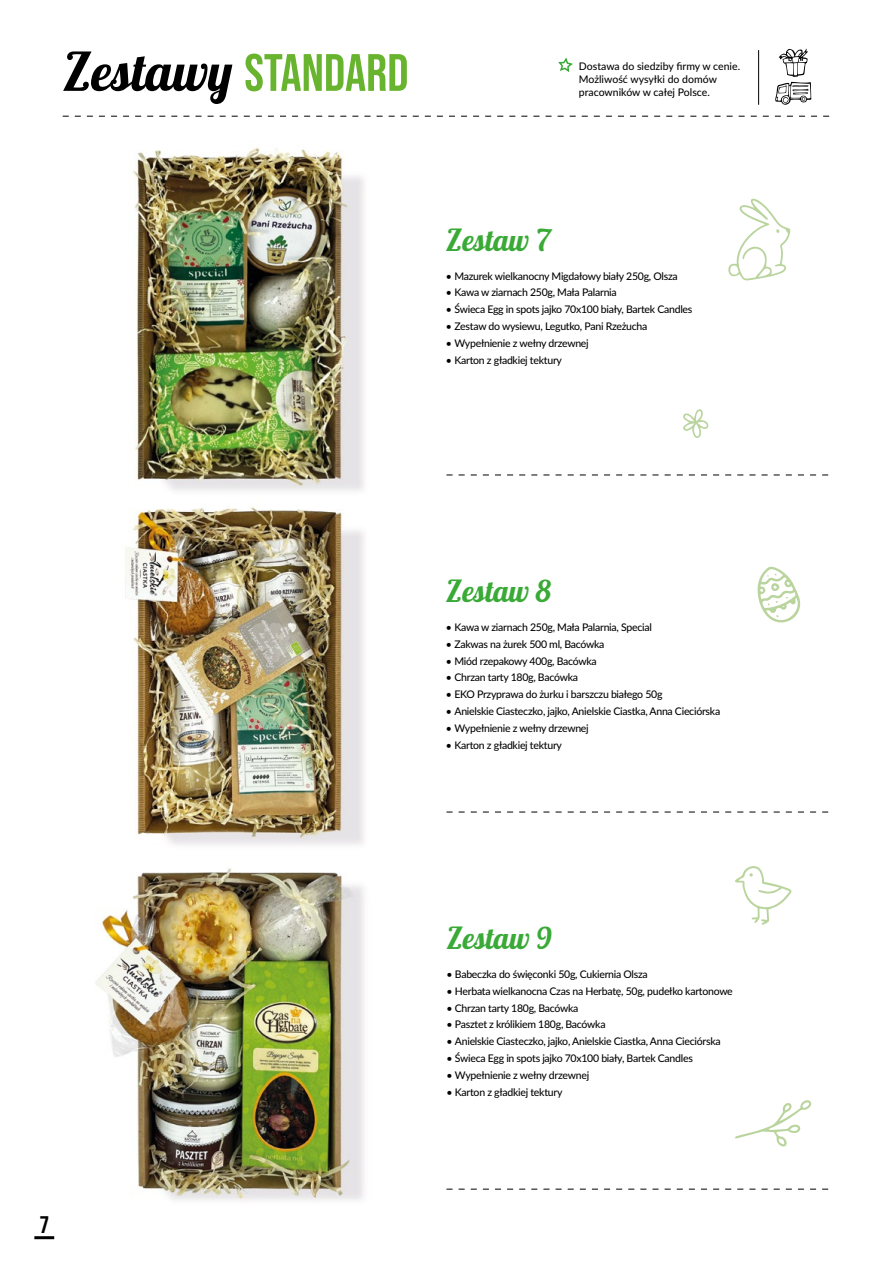
<style>
.page{position:relative;width:893px;height:1263px;background:#fff}
.page>*{position:absolute;margin:0;border:0;box-sizing:border-box;transform-origin:0 0}
.t1{font:700 52.5px "Bebas Neue Pro";color:#69b42e}
.t2{font:italic 700 30px "Lobster Two";color:#3aaa37}
.t3{font:700 24px "Bebas Neue Pro";color:#000}
.t4{font:500 10.5px "Lato";letter-spacing:-.025em;color:#000}
.t5{font:500 10.5px/12.6px "Lato";color:#000}
.s1{font-family:"Lobster Two";font-style:italic;color:#000}
</style>
<div class="page">
<svg style="left:63px;top:116px;width:766px;height:1px"></svg>
<svg style="left:558px;top:57px;width:15px;height:15px"></svg>
<svg style="left:775px;top:49px;width:37px;height:56px"></svg>
<hr style="left:758px;top:50px;width:1px;height:55px;background:#000">
<img style="left:132px;top:147px;width:232px;height:344px">
<img style="left:125px;top:506px;width:239px;height:339px">
<img style="left:95px;top:868px;width:269px;height:333px">
<svg style="left:735px;top:1100px;width:77px;height:47px"></svg>
<svg style="left:735px;top:866px;width:57px;height:59px"></svg>
<svg style="left:757px;top:566px;width:44px;height:57px"></svg>
<svg style="left:728px;top:199px;width:63px;height:82px"></svg>
<svg style="left:683px;top:409px;width:26px;height:29px"></svg>
<svg style="left:446px;top:1189px;width:382px;height:1px"></svg>
<svg style="left:446px;top:812px;width:382px;height:1px"></svg>
<svg style="left:446px;top:475px;width:382px;height:1px"></svg>
<hr style="left:34px;top:1236px;width:20px;height:3px;background:#000">
<h1 class="t1" style="left:63px;top:43px;width:347px"><span class="s1">Zestawy</span> STANDARD</h1>
<p class="t5" style="left:579px;top:60px;width:163px">Dostawa do siedziby firmy w cenie.<br>Możliwość wysyłki do domów pracowników w całej Polsce.</p>
<h2 class="t2" style="left:446px;top:221px;width:106px">Zestaw 7</h2>
<p class="t4" style="left:446px;top:268px;width:233px">• Mazurek wielkanocny Migdałowy biały 250g, Olsza</p>
<p class="t4" style="left:446px;top:285px;width:172px">• Kawa w ziarnach 250g, Mała Palarnia</p>
<p class="t4" style="left:446px;top:302px;width:248px">• Świeca Egg in spots jajko 70x100 biały, Bartek Candles</p>
<p class="t4" style="left:446px;top:319px;width:203px">• Zestaw do wysiewu, Legutko, Pani Rzeżucha</p>
<p class="t4" style="left:446px;top:336px;width:144px">• Wypełnienie z wełny drzewnej</p>
<p class="t4" style="left:446px;top:352px;width:118px">• Karton z gładkiej tektury</p>
<h3 class="t3" style="left:40px;top:1211px;width:10px">7</h3>
<h2 class="t2" style="left:446px;top:572px;width:107px">Zestaw 8</h2>
<p class="t4" style="left:446px;top:619px;width:207px">• Kawa w ziarnach 250g, Mała Palarnia, Special</p>
<p class="t4" style="left:446px;top:636px;width:160px">• Zakwas na żurek 500 ml, Bacówka</p>
<p class="t4" style="left:446px;top:653px;width:152px">• Miód rzepakowy 400g, Bacówka</p>
<p class="t4" style="left:446px;top:670px;width:134px">• Chrzan tarty 180g, Bacówka</p>
<p class="t4" style="left:446px;top:687px;width:218px">• EKO Przyprawa do żurku i barszczu białego 50g</p>
<p class="t4" style="left:446px;top:704px;width:276px">• Anielskie Ciasteczko, jajko, Anielskie Ciastka, Anna Cieciórska</p>
<p class="t4" style="left:446px;top:721px;width:144px">• Wypełnienie z wełny drzewnej</p>
<p class="t4" style="left:446px;top:737px;width:118px">• Karton z gładkiej tektury</p>
<h2 class="t2" style="left:446px;top:919px;width:107px">Zestaw 9</h2>
<p class="t4" style="left:446px;top:966px;width:203px">• Babeczka do święconki 50g, Cukiernia Olsza</p>
<p class="t4" style="left:446px;top:983px;width:288px">• Herbata wielkanocna Czas na Herbatę, 50g, pudełko kartonowe</p>
<p class="t4" style="left:446px;top:1000px;width:134px">• Chrzan tarty 180g, Bacówka</p>
<p class="t4" style="left:446px;top:1017px;width:161px">• Pasztet z królikiem 180g, Bacówka</p>
<p class="t4" style="left:446px;top:1034px;width:276px">• Anielskie Ciasteczko, jajko, Anielskie Ciastka, Anna Cieciórska</p>
<p class="t4" style="left:446px;top:1051px;width:248px">• Świeca Egg in spots jajko 70x100 biały, Bartek Candles</p>
<p class="t4" style="left:446px;top:1068px;width:144px">• Wypełnienie z wełny drzewnej</p>
<p class="t4" style="left:446px;top:1084px;width:118px">• Karton z gładkiej tektury</p>
</div>
